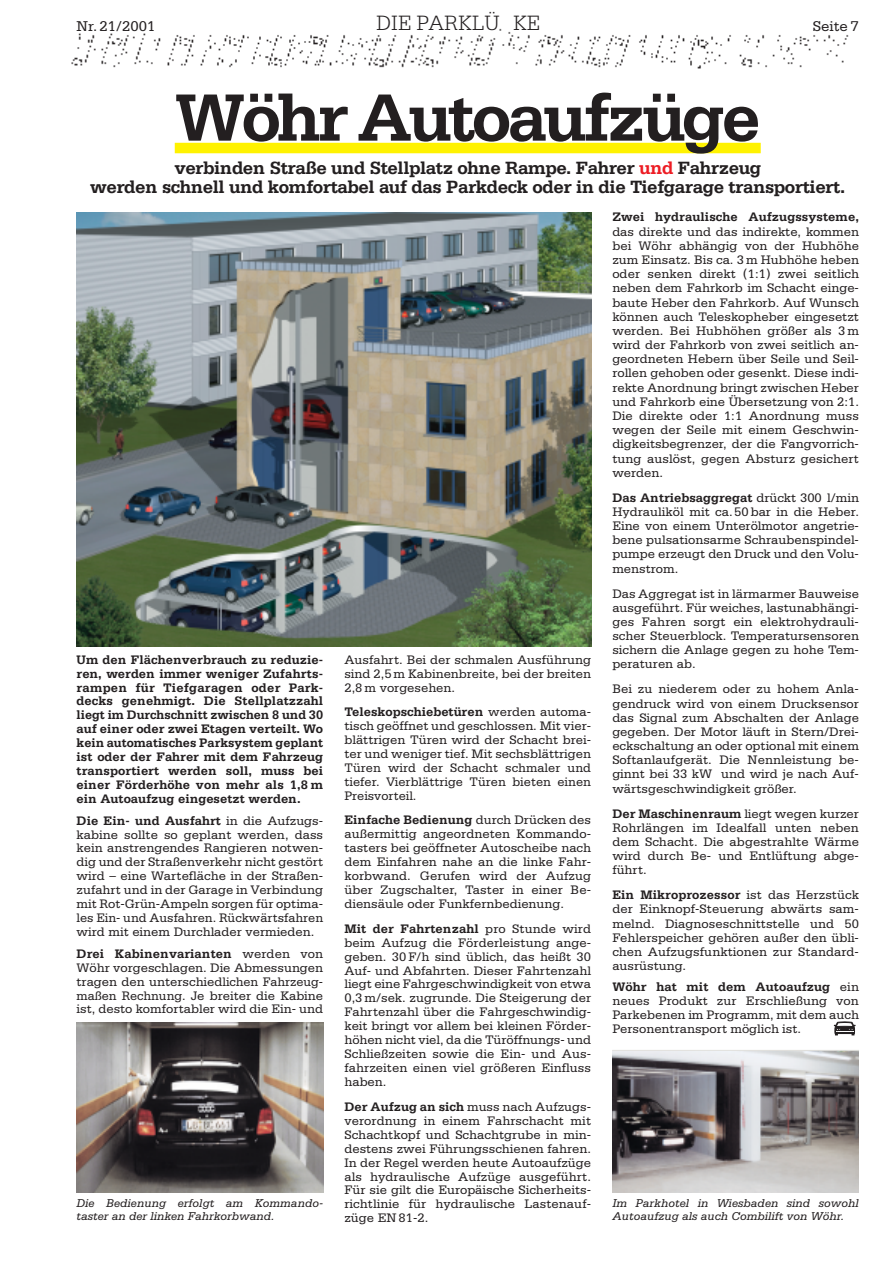
<style>
.page{position:relative;width:893px;height:1263px;background:#fff}
.page>*{position:absolute;margin:0;border:0;box-sizing:border-box;transform-origin:0 0}
.t1{font:700 70.5px "Serifa";letter-spacing:-.05em;color:#231f20}
.t2{font:300 21.9px "Serifa";letter-spacing:.02em;color:#231f20}
.t3{font:700 18.75px/19.5px "Serifa";letter-spacing:-.025em;color:#231f20;text-align:center}
.t4{font:15px "Serifa";color:#231f20}
.t5{font:13.05px/14.2px "Serifa";color:#231f20;text-align:justify}
.t6{font:700 13.05px/14px "Serifa";letter-spacing:.005em;color:#231f20;text-align:justify}
.t7{font:italic 12px/12.8px "Serifa";color:#231f20}
.s1{color:#ed1c24}
.s2{font-weight:700}
</style>
<div class="page">
<img style="left:71px;top:28px;width:778px;height:41px">
<svg style="left:833px;top:1021px;width:22px;height:15px"></svg>
<svg style="left:834px;top:1022px;width:22px;height:13px"></svg>
<div style="left:175px;top:143px;width:586px;height:10px;background:#fff200"></div>
<img style="left:77px;top:1023px;width:246px;height:170px">
<img style="left:612px;top:1051px;width:247px;height:142px">
<img style="left:77px;top:213px;width:514px;height:433px">
<hr style="left:612px;top:1050px;width:247px;height:1px;background:#e2e1dd">
<p class="t4" style="left:77px;top:20px;width:80px">Nr. 21/2001</p>
<h2 class="t2" style="left:376px;top:16px;width:166px">DIE PARKLÜ KE</h2>
<p class="t4" style="left:813px;top:20px;width:48px">Seite 7</p>
<h1 class="t1" style="left:175px;top:94px;width:587px">Wöhr Autoaufzüge</h1>
<h3 class="t3" style="left:90px;top:159px;width:756px">verbinden Straße und Stellplatz ohne Rampe. Fahrer <span class="s1">und</span> Fahrzeug<br>werden schnell und komfortabel auf das Parkdeck oder in die Tiefgarage transportiert.</h3>
<p class="t6" style="left:612px;top:211px;width:248px">Zwei hydraulische Aufzugssysteme,</p>
<p class="t5" style="left:612px;top:225px;width:248px">das direkte und das indirekte, kommen bei Wöhr abhängig von der Hubhöhe zum Einsatz. Bis ca. 3 m Hubhöhe heben oder senken direkt (1:1) zwei seitlich neben dem Fahrkorb im Schacht einge&shy;baute Heber den Fahrkorb. Auf Wunsch können auch Teleskopheber eingesetzt werden. Bei Hubhöhen größer als 3 m wird der Fahrkorb von zwei seitlich an&shy;geordneten Hebern über Seile und Seil&shy;rollen gehoben oder gesenkt. Diese indi&shy;rekte Anordnung bringt zwischen Heber und Fahrkorb eine Übersetzung von 2:1.<br>Die direkte oder 1:1 Anordnung muss wegen der Seile mit einem Geschwin&shy;digkeitsbegrenzer, der die Fangvorrich&shy;tung auslöst, gegen Absturz gesichert werden.</p>
<p class="t5" style="left:612px;top:491px;width:248px"><span class="s2">Das Antriebsaggregat</span> drückt 300 l/min Hydrauliköl mit ca.50 bar in die Heber.<br>Eine von einem Unterölmotor angetrie&shy;bene pulsationsarme Schraubenspindel&shy;pumpe erzeugt den Druck und den Volu&shy;menstrom.</p>
<p class="t5" style="left:612px;top:587px;width:248px">Das Aggregat ist in lärmarmer Bauweise ausgeführt. Für weiches, lastunabhängi&shy;ges Fahren sorgt ein elektrohydrauli&shy;scher Steuerblock. Temperatursensoren sichern die Anlage gegen zu hohe Tem&shy;peraturen ab.</p>
<p class="t5" style="left:612px;top:683px;width:248px">Bei zu niederem oder zu hohem Anla&shy;gendruck wird von einem Drucksensor das Signal zum Abschalten der Anlage gegeben. Der Motor läuft in Stern/Drei&shy;eckschaltung an oder optional mit einem Softanlaufgerät. Die Nennleistung be&shy;ginnt bei 33 kW und wird je nach Auf&shy;wärtsgeschwindigkeit größer.</p>
<p class="t5" style="left:612px;top:807px;width:248px"><span class="s2">Der Maschinenraum</span> liegt wegen kurzer Rohrlängen im Idealfall unten neben dem Schacht. Die abgestrahlte Wärme wird durch Be- und Entlüftung abge&shy;führt.</p>
<p class="t5" style="left:612px;top:889px;width:248px"><span class="s2">Ein Mikroprozessor</span> ist das Herzstück der Einknopf-Steuerung abwärts sam&shy;melnd. Diagnoseschnittstelle und 50<br>Fehlerspeicher gehören außer den übli&shy;chen Aufzugsfunktionen zur Standard&shy;ausrüstung.</p>
<p class="t5" style="left:612px;top:980px;width:248px"><span class="s2">Wöhr hat mit dem Autoaufzug</span> ein neues Produkt zur Erschließung von Parkebenen im Programm, mit dem auch Personentransport möglich ist.</p>
<p class="t6" style="left:77px;top:653px;width:248px">Um den Flächenverbrauch zu reduzie&shy;ren, werden immer weniger Zufahrts&shy;rampen für Tiefgaragen oder Park&shy;decks genehmigt. Die Stellplatzzahl liegt im Durchschnitt zwischen 8 und 30 auf einer oder zwei Etagen verteilt. Wo kein automatisches Parksystem geplant ist oder der Fahrer mit dem Fahrzeug transportiert werden soll, muss bei einer Förderhöhe von mehr als 1,8 m ein Autoaufzug eingesetzt werden.</p>
<p class="t5" style="left:77px;top:814px;width:248px"><span class="s2">Die Ein- und Ausfahrt</span> in die Aufzugs&shy;kabine sollte so geplant werden, dass kein anstrengendes Rangieren notwen&shy;dig und der Straßenverkehr nicht gestört wird – eine Wartefläche in der Straßen&shy;zufahrt und in der Garage in Verbindung mit Rot-Grün-Ampeln sorgen für optima&shy;les Ein- und Ausfahren. Rückwärtsfahren wird mit einem Durchlader vermieden.</p>
<p class="t5" style="left:77px;top:947px;width:248px"><span class="s2">Drei Kabinenvarianten</span> werden von Wöhr vorgeschlagen. Die Abmessungen tragen den unterschiedlichen Fahrzeug&shy;maßen Rechnung. Je breiter die Kabine ist, desto komfortabler wird die Ein- und</p>
<p class="t5" style="left:344px;top:653px;width:248px">Ausfahrt. Bei der schmalen Ausführung sind 2,5 m Kabinenbreite, bei der breiten 2,8 m vorgesehen.</p>
<p class="t5" style="left:344px;top:706px;width:248px"><span class="s2">Teleskopschiebetüren</span> werden automa&shy;tisch geöffnet und geschlossen. Mit vier&shy;blättrigen Türen wird der Schacht brei&shy;ter und weniger tief. Mit sechsblättrigen Türen wird der Schacht schmaler und tiefer. Vierblättrige Türen bieten einen Preisvorteil.</p>
<p class="t5" style="left:344px;top:814px;width:248px"><span class="s2">Einfache Bedienung</span> durch Drücken des außermittig angeordneten Kommando&shy;tasters bei geöffneter Autoscheibe nach dem Einfahren nahe an die linke Fahr&shy;korbwand. Gerufen wird der Aufzug über Zugschalter, Taster in einer Be&shy;diensäule oder Funkfernbedienung.</p>
<p class="t5" style="left:344px;top:922px;width:248px"><span class="s2">Mit der Fahrtenzahl</span> pro Stunde wird beim Aufzug die Förderleistung ange&shy;geben. 30 F/h sind üblich, das heißt 30<br>Auf- und Abfahrten. Dieser Fahrtenzahl liegt eine Fahrgeschwindigkeit von etwa 0,3 m/sek. zugrunde. Die Steigerung der Fahrtenzahl über die Fahrgeschwindig&shy;keit bringt vor allem bei kleinen Förder&shy;höhen nicht viel, da die Türöffnungs- und Schließzeiten sowie die Ein- und Aus&shy;fahrzeiten einen viel größeren Einfluss haben.</p>
<p class="t5" style="left:344px;top:1100px;width:248px"><span class="s2">Der Aufzug an sich</span> muss nach Aufzugs&shy;verordnung in einem Fahrschacht mit Schachtkopf und Schachtgrube in min&shy;destens zwei Führungsschienen fahren.<br>In der Regel werden heute Autoaufzüge als hydraulische Aufzüge ausgeführt.<br>Für sie gilt die Europäische Sicherheits&shy;richtlinie für hydraulische Lastenauf&shy;züge EN 81-2.</p>
<p class="t7" style="left:77px;top:1198px;width:248px">Die Bedienung erfolgt am Kommando&shy;taster an der linken Fahrkorbwand.</p>
<p class="t7" style="left:612px;top:1198px;width:248px">Im Parkhotel in Wiesbaden sind sowohl<br>Autoaufzug als auch Combilift von Wöhr.</p>
</div>
